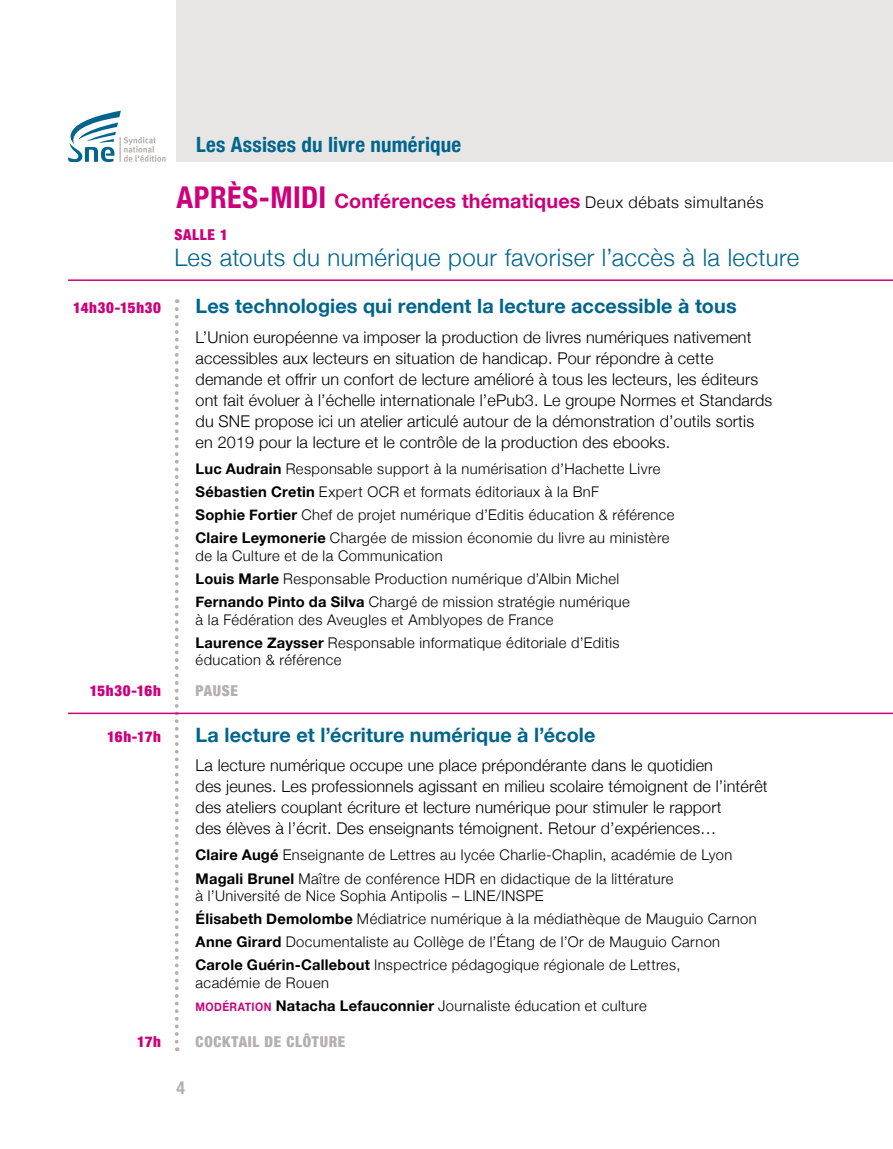
<style>
.page{position:relative;width:893px;height:1149px;background:#fff}
.page>*{position:absolute;margin:0;border:0;box-sizing:border-box;transform-origin:0 0}
.t1{font:300 24px "Helvetica Neue";letter-spacing:.02em;color:#00658c}
.t2{font:700 condensed 21px "Helvetica Neue";letter-spacing:.01em;color:#00658c}
.t3{font:700 19.8px "Helvetica Neue";letter-spacing:.005em;color:#00658c}
.t4{font:700 19.8px "Helvetica Neue";letter-spacing:.005em;color:#cd007b}
.t5{font:700 condensed 18px "Helvetica Neue";color:#b5b0ae}
.t6{font:300 16.2px/21px "Helvetica Neue";letter-spacing:.01em;color:#000}
.t7{font:900 condensed 15px "Helvetica Neue";letter-spacing:.04em;color:#cd007b}
.t8{font:900 condensed 15px "Helvetica Neue";letter-spacing:.045em;color:#b5b0ae}
.t9{font:300 14.7px/23px "Helvetica Neue";letter-spacing:.03em;color:#000}
.s1{font-stretch:condensed;font-size:30px}
.s2{font-weight:300;font-size:16.2px;color:#000}
.s3{font-weight:700}
.s4{font-weight:700;font-size:11.7px;color:#cd007b}
</style>
<div class="page">
<div style="left:176px;top:0;width:717px;height:162px;background:#e8e6e5"></div>
<svg style="left:68px;top:111px;width:98px;height:51px"></svg>
<hr style="left:119px;top:137px;width:2px;height:25px;background:#b5b0ae">
<svg style="left:175px;top:299px;width:4px;height:751px"></svg>
<hr style="left:68px;top:279px;width:825px;height:2px;background:#cd007b">
<hr style="left:68px;top:712px;width:825px;height:2px;background:#cd007b">
<h2 class="t2" style="left:196px;top:126px;width:267px">Les Assises du livre numérique</h2>
<h3 class="t4" style="left:176px;top:185px;width:589px"><span class="s1">après-midi</span> Conférences thématiques <span class="s2">Deux débats simultanés</span></h3>
<p class="t7" style="left:174px;top:222px;width:55px">SALLE 1</p>
<h1 class="t1" style="left:174px;top:238px;width:626px">Les atouts du numérique pour favoriser l’accès à la lecture</h1>
<p class="t7" style="left:73px;top:295px;width:89px">14H30-15H30</p>
<h3 class="t3" style="left:196px;top:290px;width:542px">Les technologies qui rendent la lecture accessible à tous</h3>
<p class="t6" style="left:196px;top:325px;width:578px">L’Union européenne va imposer la production de livres numériques nativement accessibles aux lecteurs en situation de handicap. Pour répondre à cette demande et offrir un confort de lecture amélioré à tous les lecteurs, les éditeurs ont fait évoluer à l’échelle internationale l’ePub3. Le groupe Normes et Standards du SNE propose ici un atelier articulé autour de la démonstration d’outils sortis en 2019 pour la lecture et le contrôle de la production des ebooks.</p>
<p class="t9" style="left:196px;top:456px;width:480px"><span class="s3">Luc Audrain</span> Responsable support à la numérisation d’Hachette Livre <span class="s3">Sébastien Cretin</span> Expert OCR et formats éditoriaux à la BnF<br><span class="s3">Sophie Fortier</span> Chef de projet numérique d’Editis éducation &amp; référence <span class="s3">Claire Leymonerie</span> Chargée de mission économie du livre au ministère</p>
<p class="t9" style="left:196px;top:543px;width:436px">de la Culture et de la Communication<br><span class="s3">Louis Marle</span> Responsable Production numérique d’Albin Michel<br><span class="s3">Fernando Pinto da Silva</span> Chargé de mission stratégie numérique</p>
<p class="t9" style="left:196px;top:607px;width:425px">à la Fédération des Aveugles et Amblyopes de France<br><span class="s3">Laurence Zaysser</span> Responsable informatique éditoriale d’Editis</p>
<p class="t9" style="left:196px;top:647px;width:147px">éducation &amp; référence</p>
<p class="t7" style="left:90px;top:678px;width:73px">15H30-16H</p>
<p class="t8" style="left:196px;top:678px;width:44px">PAUSE</p>
<p class="t7" style="left:107px;top:723px;width:55px">16H-17H</p>
<h3 class="t3" style="left:196px;top:718px;width:401px">La lecture et l’écriture numérique à l’école</h3>
<p class="t6" style="left:196px;top:753px;width:574px">La lecture numérique occupe une place prépondérante dans le quotidien<br>des jeunes. Les professionnels agissant en milieu scolaire témoignent de l’intérêt des ateliers couplant écriture et lecture numérique pour stimuler le rapport<br>des élèves à l’écrit. Des enseignants témoignent. Retour d’expériences…</p>
<p class="t9" style="left:196px;top:842px;width:538px"><span class="s3">Claire Augé</span> Enseignante de Lettres au lycée Charlie-Chaplin, académie de Lyon<br><span class="s3">Magali Brunel</span> Maître de conférence HDR en didactique de la littérature</p>
<p class="t9" style="left:196px;top:883px;width:563px">à l’Université de Nice Sophia Antipolis – LINE/INSPE<br><span class="s3">Élisabeth Demolombe</span> Médiatrice numérique à la médiathèque de Mauguio Carnon <span class="s3">Anne Girard</span> Documentaliste au Collège de l’Étang de l’Or de Mauguio Carnon <span class="s3">Carole Guérin-Callebout</span> Inspectrice pédagogique régionale de Lettres,</p>
<p class="t9" style="left:196px;top:970px;width:453px">académie de Rouen<br><span class="s4">Mod ératio n</span> <span class="s3">Natacha Lefauconnier</span> Journaliste éducation et culture</p>
<p class="t7" style="left:137px;top:1029px;width:25px">17H</p>
<p class="t8" style="left:196px;top:1029px;width:150px">COCKTAIL DE CLÔTURE</p>
<p class="t5" style="left:176px;top:1072px;width:10px">4</p>
</div>
